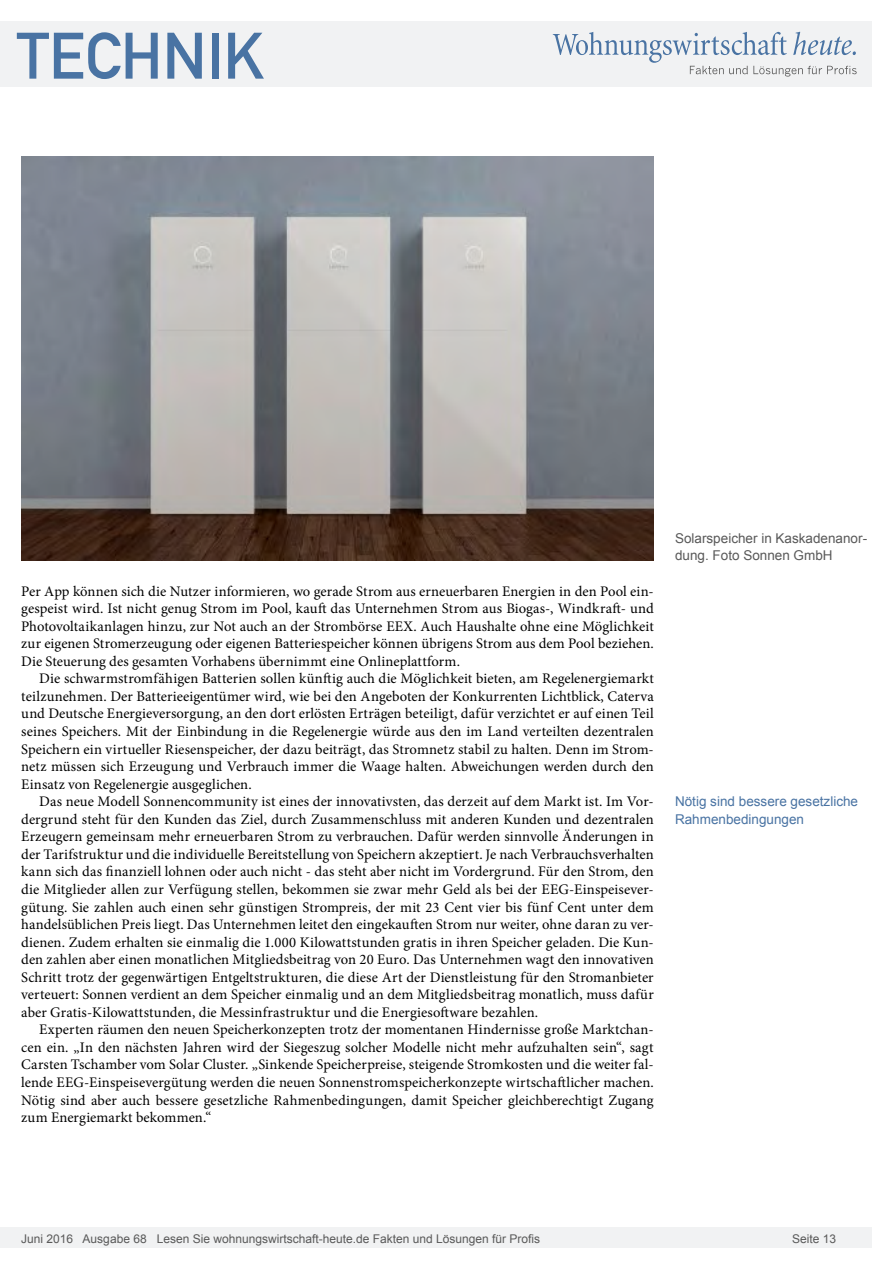
<style>
.page{position:relative;width:893px;height:1263px;background:#fff}
.page>*{position:absolute;margin:0;border:0;box-sizing:border-box;transform-origin:0 0}
.t1{font:64.5px "DIN Mittelschrift";color:#4973a3}
.Fliesstext{font:14.7px/17.5px "Minion Pro";letter-spacing:.005em;color:#000;text-align:justify}
.Fließtext_erste_Zeil{font:14.7px/17.5px "Minion Pro";letter-spacing:.005em;color:#000;text-align:justify}
.Bildunterschrift{font:13.5px/17.5px "Arial";color:#595959}
.Info{font:13.5px/17.5px "Arial";color:#4973a3}
.t2{font:12px "Arial";color:#595959}
</style>
<div class="page">
<div style="left:0;top:1227px;width:872px;height:20px;background:#f1f2f3"></div>
<div style="left:0;top:21px;width:872px;height:66px;background:#f1f2f3"></div>
<svg style="left:553px;top:32px;width:304px;height:45px"></svg>
<img style="left:21px;top:157px;width:633px;height:403px">
<h1 class="t1" style="left:17px;top:18px;width:249px">TECHNIK</h1>
<p class="Fließtext_erste_Zeil" style="left:21px;top:582px;width:634px">Per App können sich die Nutzer informieren, wo gerade Strom aus erneuerbaren Energien in den Pool ein&shy;gespeist wird. Ist nicht genug Strom im Pool, kauft das Unternehmen Strom aus Biogas-, Windkraft- und Photovoltaikanlagen hinzu, zur Not auch an der Strombörse EEX. Auch Haushalte ohne eine Möglichkeit zur eigenen Stromerzeugung oder eigenen Batteriespeicher können übrigens Strom aus dem Pool beziehen.<br>Die Steuerung des gesamten Vorhabens übernimmt eine Onlineplattform.</p>
<p class="Fliesstext" style="left:21px;top:670px;width:634px;text-indent:18px">Die schwarmstromfähigen Batterien sollen künftig auch die Möglichkeit bieten, am Regelenergiemarkt teilzunehmen. Der Batterieeigentümer wird, wie bei den Angeboten der Konkurrenten Lichtblick, Caterva und Deutsche Energieversorgung, an den dort erlösten Erträgen beteiligt, dafür verzichtet er auf einen Teil seines Speichers. Mit der Einbindung in die Regelenergie würde aus den im Land verteilten dezentralen Speichern ein virtueller Riesenspeicher, der dazu beiträgt, das Stromnetz stabil zu halten. Denn im Strom&shy;netz müssen sich Erzeugung und Verbrauch immer die Waage halten. Abweichungen werden durch den Einsatz von Regelenergie ausgeglichen.</p>
<p class="Fliesstext" style="left:21px;top:793px;width:634px;text-indent:18px">Das neue Modell Sonnencommunity ist eines der innovativsten, das derzeit auf dem Markt ist. Im Vor&shy;dergrund steht für den Kunden das Ziel, durch Zusammenschluss mit anderen Kunden und dezentralen Erzeugern gemeinsam mehr erneuerbaren Strom zu verbrauchen. Dafür werden sinnvolle Änderungen in der Tarifstruktur und die individuelle Bereitstellung von Speichern akzeptiert. Je nach Verbrauchsverhalten kann sich das finanziell lohnen oder auch nicht - das steht aber nicht im Vordergrund. Für den Strom, den die Mitglieder allen zur Verfügung stellen, bekommen sie zwar mehr Geld als bei der EEG-Einspeisever&shy;gütung. Sie zahlen auch einen sehr günstigen Strompreis, der mit 23 Cent vier bis fünf Cent unter dem handelsüblichen Preis liegt. Das Unternehmen leitet den eingekauften Strom nur weiter, ohne daran zu ver&shy;dienen. Zudem erhalten sie einmalig die 1.000 Kilowattstunden gratis in ihren Speicher geladen. Die Kun&shy;den zahlen aber einen monatlichen Mitgliedsbeitrag von 20 Euro. Das Unternehmen wagt den innovativen Schritt trotz der gegenwärtigen Entgeltstrukturen, die diese Art der Dienstleistung für den Stromanbieter verteuert: Sonnen verdient an dem Speicher einmalig und an dem Mitgliedsbeitrag monatlich, muss dafür aber Gratis-Kilowattstunden, die Messinfrastruktur und die Energiesoftware bezahlen.</p>
<p class="Fliesstext" style="left:21px;top:1021px;width:634px;text-indent:18px">Experten räumen den neuen Speicherkonzepten trotz der momentanen Hindernisse große Marktchan&shy;cen ein. „In den nächsten Jahren wird der Siegeszug solcher Modelle nicht mehr aufzuhalten sein“, sagt Carsten Tschamber vom Solar Cluster. „Sinkende Speicherpreise, steigende Stromkosten und die weiter fal&shy;lende EEG-Einspeisevergütung werden die neuen Sonnenstromspeicherkonzepte wirtschaftlicher machen.<br>Nötig sind aber auch bessere gesetzliche Rahmenbedingungen, damit Speicher gleichberechtigt Zugang zum Energiemarkt bekommen.“</p>
<p class="Bildunterschrift" style="left:675px;top:529px;width:194px">Solarspeicher in Kaskadenanor&shy;dung. Foto Sonnen GmbH</p>
<p class="Info" style="left:675px;top:793px;width:185px">Nötig sind bessere gesetzliche<br>Rahmenbedingungen</p>
<p class="t2" style="left:21px;top:1230px;width:520px">Juni 2016 Ausgabe 68 Lesen Sie wohnungswirtschaft-heute.de Fakten und Lösungen für Profis</p>
<p class="t2" style="left:792px;top:1231px;width:46px">Seite 13</p>
</div>
